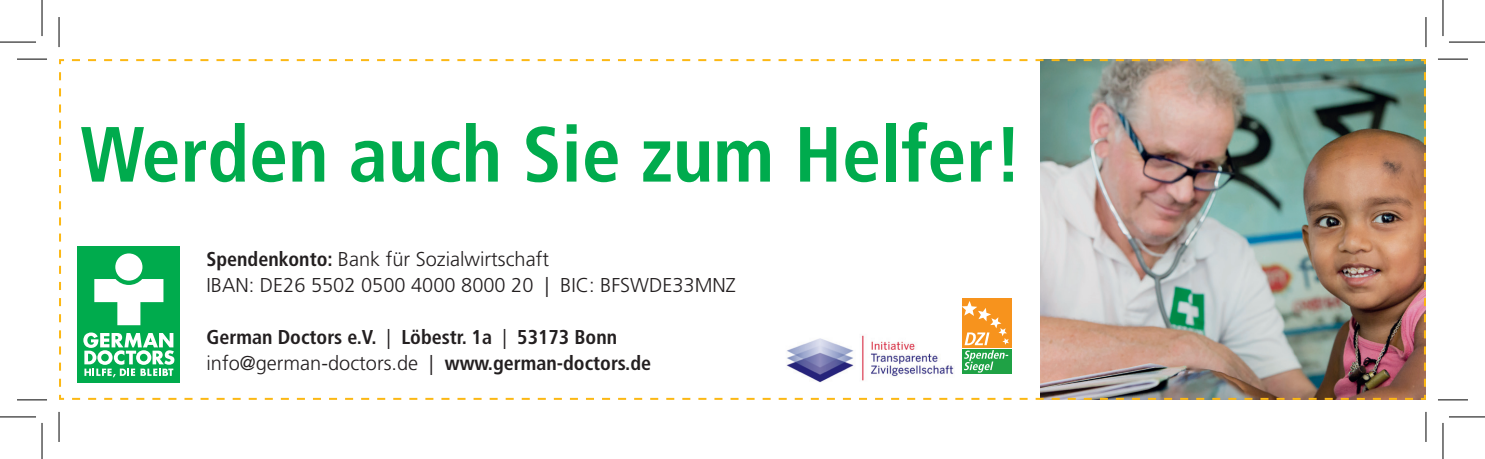
<style>
.page{position:relative;width:1485px;height:459px;background:#fff}
.page>*{position:absolute;margin:0;border:0;box-sizing:border-box;transform-origin:0 0}
.t1{font:700 condensed 78px "Frutiger LT Pro";color:#00ab4d}
.t2{font:700 condensed 20px/26px "Frutiger LT Pro";color:#231f20}
.t3{font:300 20px/26px "Frutiger LT Pro";color:#231f20}
.s1{font-weight:700;font-stretch:condensed}
.s2{font-weight:300;font-stretch:normal}
</style>
<div class="page">
<img style="left:59px;top:59px;width:1367px;height:341px">
<hr style="left:17px;top:59px;width:30px;height:1px;background:#000">
<hr style="left:1437px;top:59px;width:30px;height:1px;background:#000">
<hr style="left:17px;top:399px;width:30px;height:1px;background:#000">
<hr style="left:1437px;top:399px;width:30px;height:1px;background:#000">
<hr style="left:59px;top:17px;width:1px;height:30px;background:#000">
<hr style="left:59px;top:411px;width:1px;height:30px;background:#000">
<hr style="left:1425px;top:17px;width:1px;height:30px;background:#000">
<hr style="left:1425px;top:411px;width:1px;height:30px;background:#000">
<hr style="left:0;top:42px;width:36px;height:1px;background:#000">
<hr style="left:1448px;top:42px;width:36px;height:1px;background:#000">
<hr style="left:0;top:416px;width:36px;height:1px;background:#000">
<hr style="left:1448px;top:416px;width:36px;height:1px;background:#000">
<hr style="left:42px;top:0;width:1px;height:36px;background:#000">
<hr style="left:42px;top:422px;width:1px;height:36px;background:#000">
<hr style="left:1442px;top:0;width:1px;height:36px;background:#000">
<hr style="left:1442px;top:422px;width:1px;height:36px;background:#000">
<p class="t1" style="left:80px;top:108px;width:944px">Werden auch Sie zum Helfer!</p>
<p class="t3" style="left:206px;top:245px;width:531px"><span class="s1">Spendenkonto:</span> Bank für Sozialwirtschaft<br>IBAN: DE26 5502 0500 4000 8000 20 | BIC: BFSWDE33MNZ</p>
<p class="t2" style="left:206px;top:323px;width:446px">German Doctors e.V. <span class="s2">|</span> Löbestr. 1a <span class="s2">|</span> 53173 Bonn <span class="s2">info@german-doctors.de |</span> www.german-doctors.de</p>
</div>
